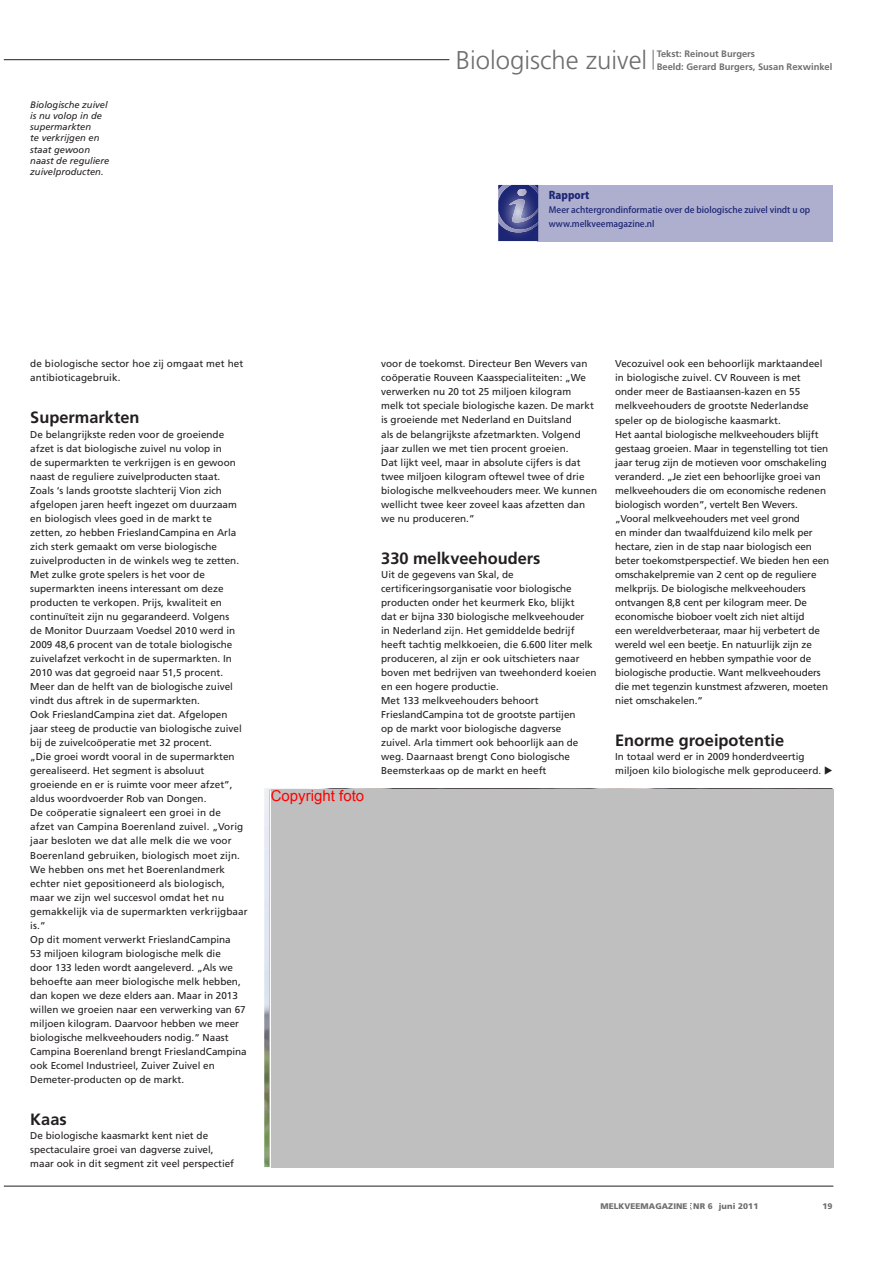
<style>
.page{position:relative;width:893px;height:1263px;background:#fff}
.page>*{position:absolute;margin:0;border:0;box-sizing:border-box;transform-origin:0 0}
.t1{font:300 25.65px "Frutiger LT Std";color:#6d6e70}
.t2{font:700 16.35px "Frutiger LT Std";color:#231f20}
.t3{font:15px "Arial";color:#f00}
.t4{font:10.5px "Koz Go Pro Heavy 90 msp RKSJ H";color:#1c2674}
.t5{font:9.9px/14.1px "Frutiger LT Std";color:#231f20}
.t6{font:italic 9.3px/11.2px "Frutiger LT Std";color:#231f20}
.t7{font:700 9.3px/12.9px "Frutiger LT Std";color:#6d6e70}
.t8{font:8.7px/14.1px "Koz Go Pro Medium 90 msp RKSJ H";color:#1c2674}
.t9{font:900 8.25px "Frutiger LT Std";letter-spacing:.01em;color:#6d6e70}
</style>
<div class="page">
<hr style="left:4px;top:1186px;width:829px;height:1px;background:#231f20">
<svg style="left:653px;top:50px;width:1px;height:20px"></svg>
<hr style="left:4px;top:59px;width:445px;height:1px;background:#231f20">
<div style="left:537px;top:185px;width:295px;height:56px;background:#aeaecf"></div>
<svg style="left:498px;top:185px;width:40px;height:56px;background:#4c5390"></svg>
<div style="left:271px;top:790px;width:562px;height:378px;background:#bfbfbf"></div>
<p class="t6" style="left:30px;top:99px;width:81px">Biologische zuivel is nu volop in de supermarkten<br>te verkrijgen en staat gewoon naast de reguliere zuivelproducten.</p>
<h1 class="t1" style="left:456px;top:49px;width:193px">Biologische zuivel</h1>
<p class="t7" style="left:657px;top:48px;width:177px">Tekst: Reinout Burgers<br>Beeld: Gerard Burgers, Susan Rexwinkel</p>
<p class="t4" style="left:549px;top:191px;width:42px">Rapport</p>
<p class="t8" style="left:549px;top:204px;width:263px">Meer achtergrondinformatie over de biologische zuivel vindt u op www.melkveemagazine.nl</p>
<p class="t5" style="left:30px;top:357px;width:215px">de biologische sector hoe zij omgaat met het antibioticagebruik.</p>
<h2 class="t2" style="left:30px;top:411px;width:111px">Supermarkten</h2>
<p class="t5" style="left:30px;top:427px;width:219px">De belangrijkste reden voor de groeiende afzet is dat biologische zuivel nu volop in<br>de supermarkten te verkrijgen is en gewoon naast de reguliere zuivelproducten staat.<br>Zoals ‘s lands grootste slachterij Vion zich afgelopen jaren heeft ingezet om duurzaam en biologisch vlees goed in de markt te<br>zetten, zo hebben FrieslandCampina en Arla zich sterk gemaakt om verse biologische zuivelproducten in de winkels weg te zetten.<br>Met zulke grote spelers is het voor de supermarkten ineens interessant om deze producten te verkopen. Prijs, kwaliteit en continuïteit zijn nu gegarandeerd. Volgens<br>de Monitor Duurzaam Voedsel 2010 werd in 2009 48,6 procent van de totale biologische zuivelafzet verkocht in de supermarkten. In 2010 was dat gegroeid naar 51,5 procent.<br>Meer dan de helft van de biologische zuivel vindt dus aftrek in de supermarkten.<br>Ook FrieslandCampina ziet dat. Afgelopen<br>jaar steeg de productie van biologische zuivel bij de zuivelcoöperatie met 32 procent.<br>„Die groei wordt vooral in de supermarkten gerealiseerd. Het segment is absoluut groeiende en er is ruimte voor meer afzet”, aldus woordvoerder Rob van Dongen.<br>De coöperatie signaleert een groei in de<br>afzet van Campina Boerenland zuivel. „Vorig jaar besloten we dat alle melk die we voor Boerenland gebruiken, biologisch moet zijn.<br>We hebben ons met het Boerenlandmerk echter niet gepositioneerd als biologisch, maar we zijn wel succesvol omdat het nu gemakkelijk via de supermarkten verkrijgbaar is.”<br>Op dit moment verwerkt FrieslandCampina<br>53 miljoen kilogram biologische melk die<br>door 133 leden wordt aangeleverd. „Als we behoefte aan meer biologische melk hebben, dan kopen we deze elders aan. Maar in 2013 willen we groeien naar een verwerking van 67 miljoen kilogram. Daarvoor hebben we meer biologische melkveehouders nodig.” Naast Campina Boerenland brengt FrieslandCampina ook Ecomel Industrieel, Zuiver Zuivel en Demeter-producten op de markt.</p>
<h2 class="t2" style="left:30px;top:1112px;width:38px">Kaas</h2>
<p class="t5" style="left:30px;top:1129px;width:205px">De biologische kaasmarkt kent niet de spectaculaire groei van dagverse zuivel, maar ook in dit segment zit veel perspectief</p>
<h3 class="t3" style="left:271px;top:786px;width:95px">Copyright foto</h3>
<p class="t5" style="left:381px;top:357px;width:217px">voor de toekomst. Directeur Ben Wevers van coöperatie Rouveen Kaasspecialiteiten: „We verwerken nu 20 tot 25 miljoen kilogram<br>melk tot speciale biologische kazen. De markt is groeiende met Nederland en Duitsland<br>als de belangrijkste afzetmarkten. Volgend jaar zullen we met tien procent groeien.<br>Dat lijkt veel, maar in absolute cijfers is dat twee miljoen kilogram oftewel twee of drie biologische melkveehouders meer. We kunnen wellicht twee keer zoveel kaas afzetten dan we nu produceren.”</p>
<h2 class="t2" style="left:381px;top:551px;width:161px">330 melkveehouders</h2>
<p class="t5" style="left:381px;top:568px;width:217px">Uit de gegevens van Skal, de certificeringsorganisatie voor biologische producten onder het keurmerk Eko, blijkt<br>dat er bijna 330 biologische melkveehouder<br>in Nederland zijn. Het gemiddelde bedrijf heeft tachtig melkkoeien, die 6.600 liter melk produceren, al zijn er ook uitschieters naar boven met bedrijven van tweehonderd koeien en een hogere productie.<br>Met 133 melkveehouders behoort FrieslandCampina tot de grootste partijen<br>op de markt voor biologische dagverse<br>zuivel. Arla timmert ook behoorlijk aan de weg. Daarnaast brengt Cono biologische Beemsterkaas op de markt en heeft</p>
<p class="t5" style="left:615px;top:357px;width:216px">Vecozuivel ook een behoorlijk marktaandeel in biologische zuivel. CV Rouveen is met onder meer de Bastiaansen-kazen en 55 melkveehouders de grootste Nederlandse speler op de biologische kaasmarkt.<br>Het aantal biologische melkveehouders blijft gestaag groeien. Maar in tegenstelling tot tien jaar terug zijn de motieven voor omschakeling veranderd. „Je ziet een behoorlijke groei van melkveehouders die om economische redenen biologisch worden”, vertelt Ben Wevers. „Vooral melkveehouders met veel grond<br>en minder dan twaalfduizend kilo melk per hectare, zien in de stap naar biologisch een beter toekomstperspectief. We bieden hen een omschakelpremie van 2 cent op de reguliere melkprijs. De biologische melkveehouders ontvangen 8,8 cent per kilogram meer. De economische bioboer voelt zich niet altijd<br>een wereldverbeteraar, maar hij verbetert de wereld wel een beetje. En natuurlijk zijn ze gemotiveerd en hebben sympathie voor de biologische productie. Want melkveehouders die met tegenzin kunstmest afzweren, moeten niet omschakelen.”</p>
<h2 class="t2" style="left:615px;top:733px;width:170px">Enorme groeipotentie</h2>
<p class="t5" style="left:615px;top:750px;width:219px">In totaal werd er in 2009 honderdveertig miljoen kilo biologische melk geproduceerd. ◆</p>
<p class="t9" style="left:600px;top:1203px;width:159px">MELKVEEMAGAZINE NR 6 juni 2011</p>
<p class="t9" style="left:822px;top:1203px;width:12px">19</p>
</div>
